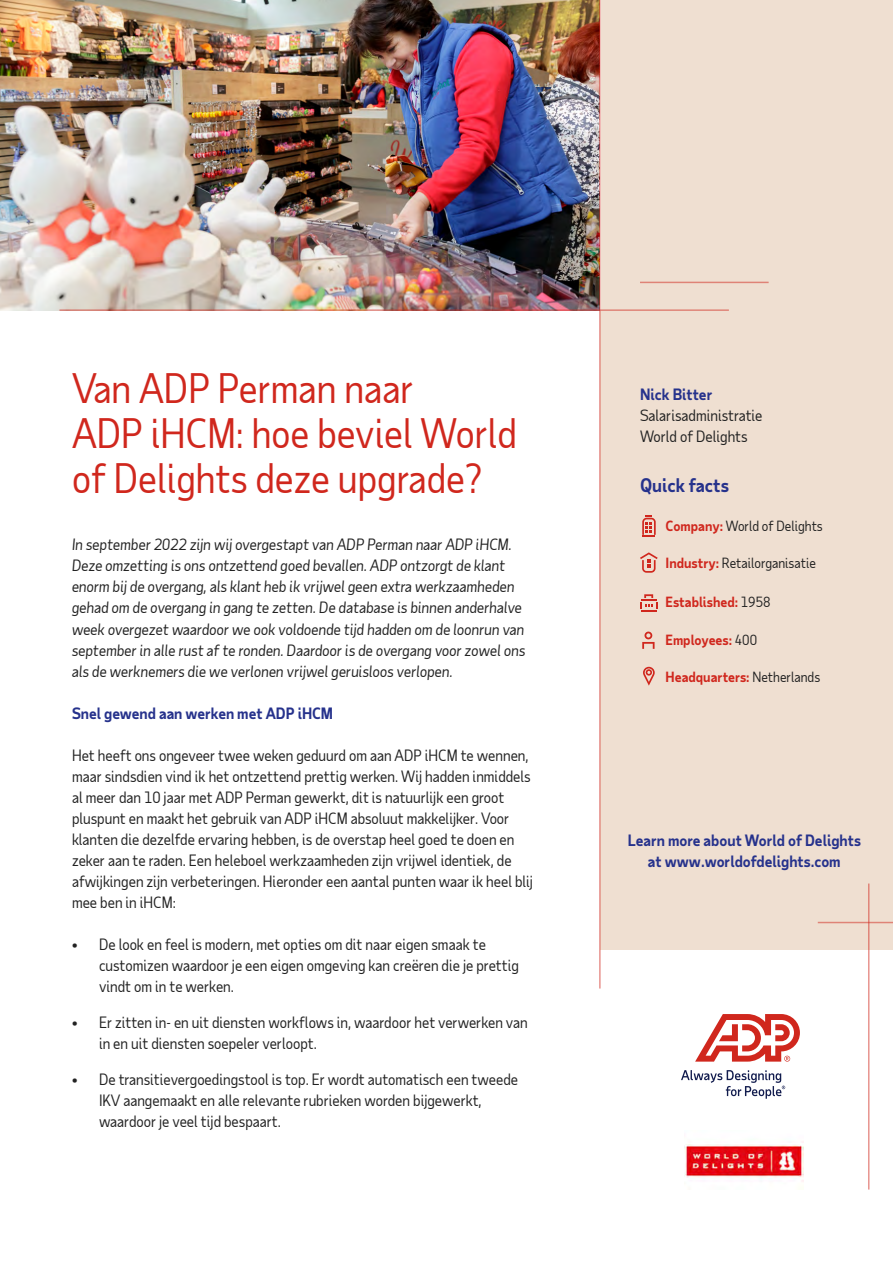
<style>
.page{position:relative;width:893px;height:1263px;background:#fff}
.page>*{position:absolute;margin:0;border:0;box-sizing:border-box;transform-origin:0 0}
.t1{font:39px/45px "Taub Sans";color:#d0271d}
.t2{font:700 18px "Taub Sans";color:#26328c}
.t3{font:15px/21px "Taub Sans";color:#222}
.t4{font:italic 15px/21px "Taub Sans";color:#222}
.t5{font:700 15px/21px "Taub Sans";color:#26328c;text-align:center}
.t6{font:700 13.5px "Taub Sans";color:#d0271d}
.t7{font:13.5px "Taub Sans";color:#222}
.s1{font-weight:700;color:#d0271d}
.s2{font-weight:400;color:#222}
</style>
<div class="page">
<div style="left:600px;top:0;width:293px;height:949px;background:#efdfd1"></div>
<img style="left:0;top:0;width:599px;height:311px">
<hr style="left:599px;top:0;width:2px;height:988px;background:#d0271d">
<hr style="left:868px;top:883px;width:1px;height:306px;background:#d0271d">
<hr style="left:59px;top:309px;width:670px;height:2px;background:#d0271d">
<hr style="left:640px;top:282px;width:129px;height:1px;background:#d0271d">
<hr style="left:818px;top:922px;width:75px;height:1px;background:#d0271d">
<svg style="left:681px;top:1070px;width:104px;height:29px"></svg>
<svg style="left:695px;top:1014px;width:105px;height:47px"></svg>
<svg style="left:640px;top:552px;width:18px;height:21px"></svg>
<svg style="left:640px;top:594px;width:17px;height:18px"></svg>
<svg style="left:642px;top:515px;width:14px;height:22px"></svg>
<svg style="left:642px;top:632px;width:13px;height:17px"></svg>
<svg style="left:643px;top:667px;width:12px;height:19px"></svg>
<img style="left:685px;top:1141px;width:119px;height:41px">
<h1 class="t1" style="left:72px;top:366px;width:446px">Van ADP Perman naar<br>ADP iHCM: hoe beviel World of Delights deze upgrade?</h1>
<p class="t4" style="left:72px;top:534px;width:455px">In september 2022 zijn wij overgestapt van ADP Perman naar ADP iHCM.<br>Deze omzetting is ons ontzettend goed bevallen. ADP ontzorgt de klant enorm bij de overgang, als klant heb ik vrijwel geen extra werkzaamheden gehad om de overgang in gang te zetten. De database is binnen anderhalve week overgezet waardoor we ook voldoende tijd hadden om de loonrun van september in alle rust af te ronden. Daardoor is de overgang voor zowel ons als de werknemers die we verlonen vrijwel geruisloos verlopen.</p>
<p class="t5" style="left:72px;top:702px;width:263px">Snel gewend aan werken met ADP iHCM</p>
<p class="t3" style="left:72px;top:744px;width:463px">Het heeft ons ongeveer twee weken geduurd om aan ADP iHCM te wennen, maar sindsdien vind ik het ontzettend prettig werken. Wij hadden inmiddels al meer dan 10 jaar met ADP Perman gewerkt, dit is natuurlijk een groot pluspunt en maakt het gebruik van ADP iHCM absoluut makkelijker. Voor klanten die dezelfde ervaring hebben, is de overstap heel goed te doen en zeker aan te raden. Een heleboel werkzaamheden zijn vrijwel identiek, de afwijkingen zijn verbeteringen. Hieronder een aantal punten waar ik heel blij mee ben in iHCM:</p>
<p class="t3" style="left:99px;top:933px;width:421px;text-indent:-27px">• De look en feel is modern, met opties om dit naar eigen smaak te customizen waardoor je een eigen omgeving kan creëren die je prettig vindt om in te werken.</p>
<p class="t3" style="left:99px;top:1011px;width:430px;text-indent:-27px">• Er zitten in- en uit diensten workflows in, waardoor het verwerken van in en uit diensten soepeler verloopt.</p>
<p class="t3" style="left:99px;top:1068px;width:421px;text-indent:-27px">• De transitievergoedingstool is top. Er wordt automatisch een tweede<br>IKV aangemaakt en alle relevante rubrieken worden bijgewerkt, waardoor je veel tijd bespaart.</p>
<p class="t5" style="left:640px;top:383px;width:74px">Nick Bitter</p>
<p class="t3" style="left:640px;top:404px;width:124px">Salarisadministratie<br>World of Delights</p>
<p class="t2" style="left:640px;top:473px;width:90px">Quick facts</p>
<p class="t7" style="left:665px;top:517px;width:159px"><span class="s1">Company:</span> World of Delights</p>
<p class="t7" style="left:665px;top:555px;width:152px"><span class="s1">Industry:</span> Retailorganisatie</p>
<p class="t6" style="left:665px;top:593px;width:107px">Established: <span class="s2">1958</span></p>
<p class="t6" style="left:665px;top:631px;width:93px">Employees: <span class="s2">400</span></p>
<p class="t6" style="left:665px;top:668px;width:156px">Headquarters: <span class="s2">Netherlands</span></p>
<p class="t5" style="left:628px;top:829px;width:235px">Learn more about World of Delights at www.worldofdelights.com</p>
</div>
